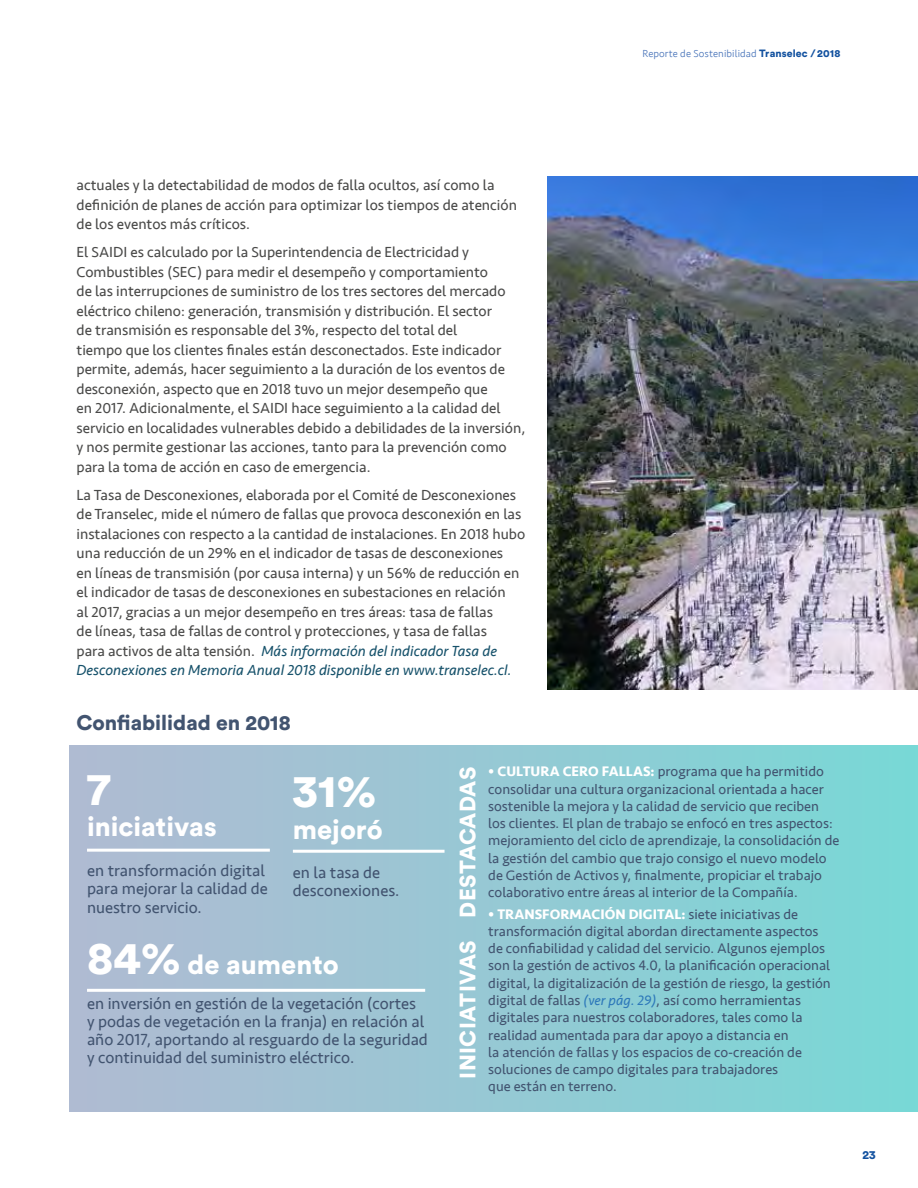
<style>
.page{position:relative;width:918px;height:1188px;background:#fff}
.page>*{position:absolute;margin:0;border:0;box-sizing:border-box;transform-origin:0 0}
.t1{font:900 45.9px "Circular Std";color:#fff}
.t2{font:900 27px "Circular Std";color:#fff}
.t3{font:900 22.05px "Circular Std";color:#fff}
.t4{font:900 21px "Circular Std";color:#425470}
.t5{font:16.5px/18px "Seravek";color:#425470}
.t6{font:15px/19.5px "Seravek";color:#4a4a49}
.t7{font:14.25px/17.2px "Seravek";color:#425470}
.t8{font:700 14.25px "Seravek";color:#fff}
.t9{font:900 12px "Circular Std";color:#12519f}
.t10{font:300 10.5px "Seravek";letter-spacing:.01em;color:#4974b9}
.s1{font-family:"Circular Std";font-weight:900;color:#12519f}
.s2{font-style:italic;color:#17526b}
.s3{font-size:45.9px}
.s4{font-weight:700;color:#fff}
.s5{font-style:italic;color:#2e79ba}
</style>
<div class="page">
<div style="left:69px;top:746px;width:849px;height:365px;background:linear-gradient(to right,#b2bad2,#79d8d6)"></div>
<hr style="left:87px;top:849px;width:183px;height:3px;background:#fff">
<hr style="left:87px;top:989px;width:338px;height:3px;background:#fff">
<hr style="left:293px;top:850px;width:152px;height:3px;background:#fff">
<img style="left:548px;top:177px;width:370px;height:512px">
<p class="t10" style="left:642px;top:47px;width:199px">Reporte de Sostenibilidad <span class="s1">Transelec / 2018</span></p>
<p class="t6" style="left:77px;top:175px;width:442px">actuales y la detectabilidad de modos de falla ocultos, así como la definición de planes de acción para optimizar los tiempos de atención de los eventos más críticos.</p>
<p class="t6" style="left:77px;top:242px;width:450px">El SAIDI es calculado por la Superintendencia de Electricidad y Combustibles (SEC) para medir el desempeño y comportamiento<br>de las interrupciones de suministro de los tres sectores del mercado eléctrico chileno: generación, transmisión y distribución. El sector<br>de transmisión es responsable del 3%, respecto del total del<br>tiempo que los clientes finales están desconectados. Este indicador permite, además, hacer seguimiento a la duración de los eventos de desconexión, aspecto que en 2018 tuvo un mejor desempeño que<br>en 2017. Adicionalmente, el SAIDI hace seguimiento a la calidad del servicio en localidades vulnerables debido a debilidades de la inversión, y nos permite gestionar las acciones, tanto para la prevención como para la toma de acción en caso de emergencia.</p>
<p class="t6" style="left:77px;top:485px;width:450px">La Tasa de Desconexiones, elaborada por el Comité de Desconexiones de Transelec, mide el número de fallas que provoca desconexión en las instalaciones con respecto a la cantidad de instalaciones. En 2018 hubo una reducción de un 29% en el indicador de tasas de desconexiones<br>en líneas de transmisión (por causa interna) y un 56% de reducción en el indicador de tasas de desconexiones en subestaciones en relación<br>al 2017, gracias a un mejor desempeño en tres áreas: tasa de fallas<br>de líneas, tasa de fallas de control y protecciones, y tasa de fallas<br>para activos de alta tensión. <span class="s2">Más información del indicador Tasa de Desconexiones en Memoria Anual 2018 disponible en www.transelec.cl.</span></p>
<h3 class="t4" style="left:77px;top:709px;width:216px">Confiabilidad en 2018</h3>
<h1 class="t1" style="left:87px;top:758px;width:25px">7</h1>
<h2 class="t2" style="left:87px;top:809px;width:131px">iniciativas</h2>
<p class="t5" style="left:87px;top:861px;width:182px">en transformación digital para mejorar la calidad de</p>
<p class="t5" style="left:87px;top:898px;width:116px">nuestro servicio.</p>
<h1 class="t1" style="left:293px;top:761px;width:85px">31%</h1>
<h2 class="t2" style="left:293px;top:811px;width:91px">mejoró</h2>
<p class="t5" style="left:293px;top:863px;width:108px">en la tasa de desconexiones.</p>
<h2 class="t2" style="left:87px;top:947px;width:253px"><span class="s3">84%</span> de aumento</h2>
<p class="t5" style="left:87px;top:995px;width:342px">en inversión en gestión de la vegetación (cortes<br>y podas de vegetación en la franja) en relación al año 2017, aportando al resguardo de la seguridad y continuidad del suministro eléctrico.</p>
<h3 class="t3" style="left:453px;top:797px;width:28px;rotate:-90deg">As</h3>
<h3 class="t3" style="left:453px;top:1079px;width:204px;rotate:-90deg">Iniciativas destacad</h3>
<p class="t7" style="left:488px;top:763px;width:353px;text-indent:114px"><span class="s4">FALLAS:</span> programa que ha permitido consolidar una cultura organizacional orientada a hacer sostenible la mejora y la calidad de servicio que reciben los clientes. El plan de trabajo se enfocó en tres aspectos: mejoramiento del ciclo de aprendizaje, la consolidación de la gestión del cambio que trajo consigo el nuevo modelo de Gestión de Activos y, finalmente, propiciar el trabajo colaborativo entre áreas al interior de la Compañía.</p>
<p class="t8" style="left:488px;top:903px;width:42px">•TRANSFOR</p>
<p class="t8" style="left:488px;top:760px;width:89px">• CULTURA CERO</p>
<p class="t7" style="left:488px;top:905px;width:344px;text-indent:81px"><span class="s4">MACIÓN DIGITAL:</span> siete iniciativas de transformación digital abordan directamente aspectos de confiabilidad y calidad del servicio. Algunos ejemplos son la gestión de activos 4.0, la planificación operacional digital, la digitalización de la gestión de riesgo, la gestión digital de fallas <span class="s5">(ver pág. 29)</span>, así como herramientas digitales para nuestros colaboradores, tales como la realidad aumentada para dar apoyo a distancia en<br>la atención de fallas y los espacios de co-creación de soluciones de campo digitales para trabajadores<br>que están en terreno.</p>
<p class="t9" style="left:862px;top:1147px;width:15px">23</p>
</div>
